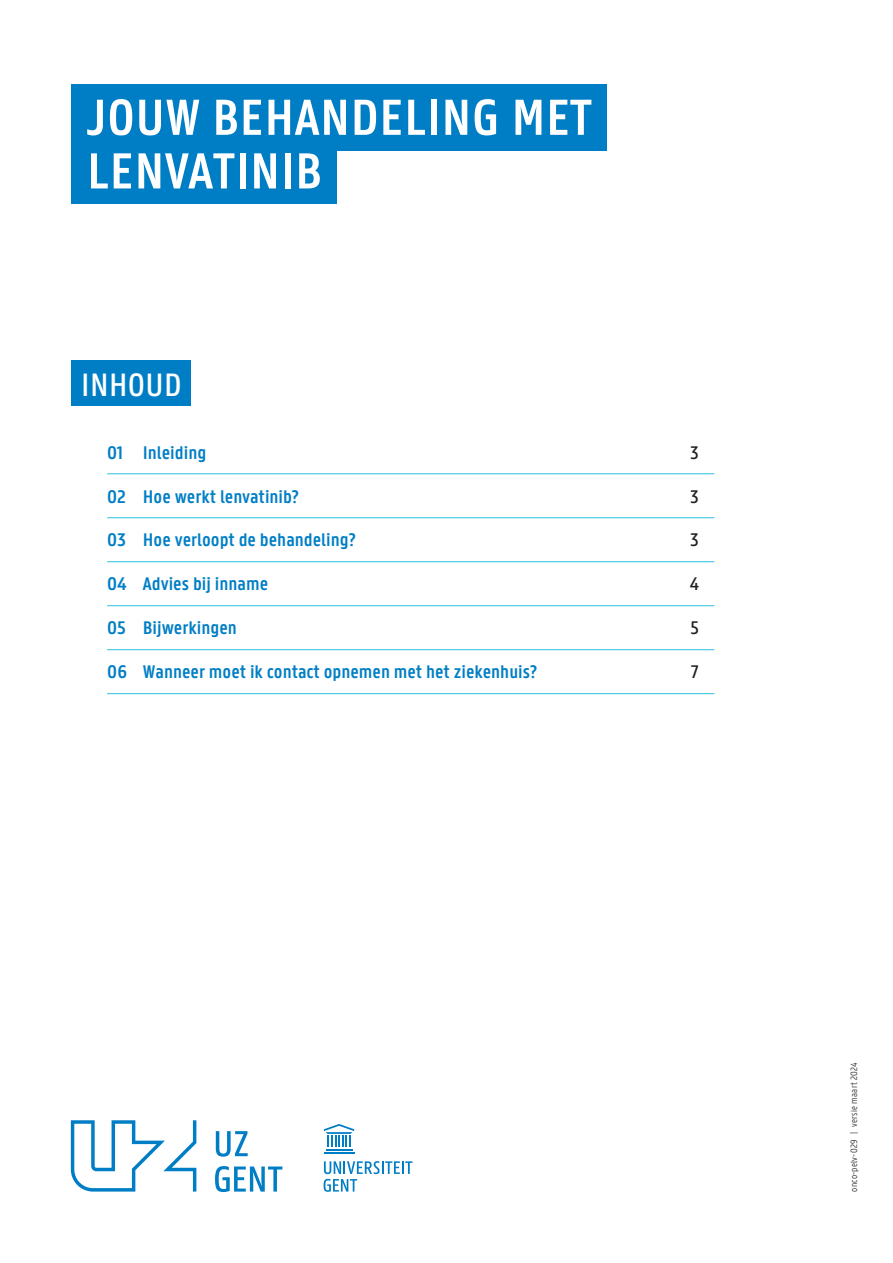
<style>
.page{position:relative;width:893px;height:1263px;background:#fff}
.page>*{position:absolute;margin:0;border:0;box-sizing:border-box;transform-origin:0 0}
.t1{font:600 54px/53.6px "U Gent Panno Text";letter-spacing:.01em;color:#fff}
.t2{font:500 34.5px "U Gent Panno Text";letter-spacing:.01em;color:#fff}
.t3{font:600 19.5px "U Gent Panno Text";color:#007ec5}
.t4{font:500 19.5px "U Gent Panno Text";color:#231f20}
.t5{font:300 9.75px "U Gent Panno Text";letter-spacing:.025em;color:#231f20}
</style>
<div class="page">
<hr style="left:326px;top:1149px;width:26px;height:2px;background:#007ec5">
<hr style="left:324px;top:1152px;width:30px;height:2px;background:#007ec5">
<svg style="left:324px;top:1124px;width:30px;height:23px"></svg>
<svg style="left:324px;top:1161px;width:88px;height:31px"></svg>
<svg style="left:71px;top:1120px;width:125px;height:71px"></svg>
<svg style="left:216px;top:1131px;width:32px;height:26px"></svg>
<svg style="left:215px;top:1166px;width:67px;height:26px"></svg>
<div style="left:71px;top:84px;width:536px;height:66px;background:#007ec5"></div>
<div style="left:71px;top:138px;width:266px;height:66px;background:#007ec5"></div>
<div style="left:71px;top:360px;width:120px;height:46px;background:#007ec5"></div>
<hr style="left:107px;top:473px;width:607px;height:1px;background:#2dc0dc">
<hr style="left:107px;top:517px;width:607px;height:1px;background:#2dc0dc">
<hr style="left:107px;top:561px;width:607px;height:1px;background:#2dc0dc">
<hr style="left:107px;top:605px;width:607px;height:1px;background:#2dc0dc">
<hr style="left:107px;top:649px;width:607px;height:1px;background:#2dc0dc">
<hr style="left:107px;top:693px;width:607px;height:1px;background:#2dc0dc">
<h1 class="t1" style="left:87px;top:90px;width:506px">JOUW BEHANDELING MET<br>LENVATINIB</h1>
<h2 class="t2" style="left:81px;top:364px;width:102px">INHOUD</h2>
<p class="t3" style="left:107px;top:440px;width:101px">01 Inleiding</p>
<p class="t4" style="left:690px;top:440px;width:10px">3</p>
<p class="t3" style="left:107px;top:484px;width:193px">02 Hoe werkt lenvatinib?</p>
<p class="t4" style="left:690px;top:484px;width:10px">3</p>
<p class="t3" style="left:107px;top:528px;width:250px">03 Hoe verloopt de behandeling?</p>
<p class="t4" style="left:690px;top:528px;width:10px">3</p>
<p class="t3" style="left:107px;top:572px;width:163px">04 Advies bij inname</p>
<p class="t4" style="left:690px;top:572px;width:11px">4</p>
<p class="t3" style="left:107px;top:616px;width:131px">05 Bijwerkingen</p>
<p class="t4" style="left:690px;top:616px;width:10px">5</p>
<p class="t3" style="left:107px;top:660px;width:432px">06 Wanneer moet ik contact opnemen met het ziekenhuis?</p>
<p class="t4" style="left:691px;top:660px;width:10px">7</p>
<p class="t5" style="left:848px;top:1191px;width:130px;rotate:-90deg">onco-pelv-029 | versie maart 2024</p>
</div>
